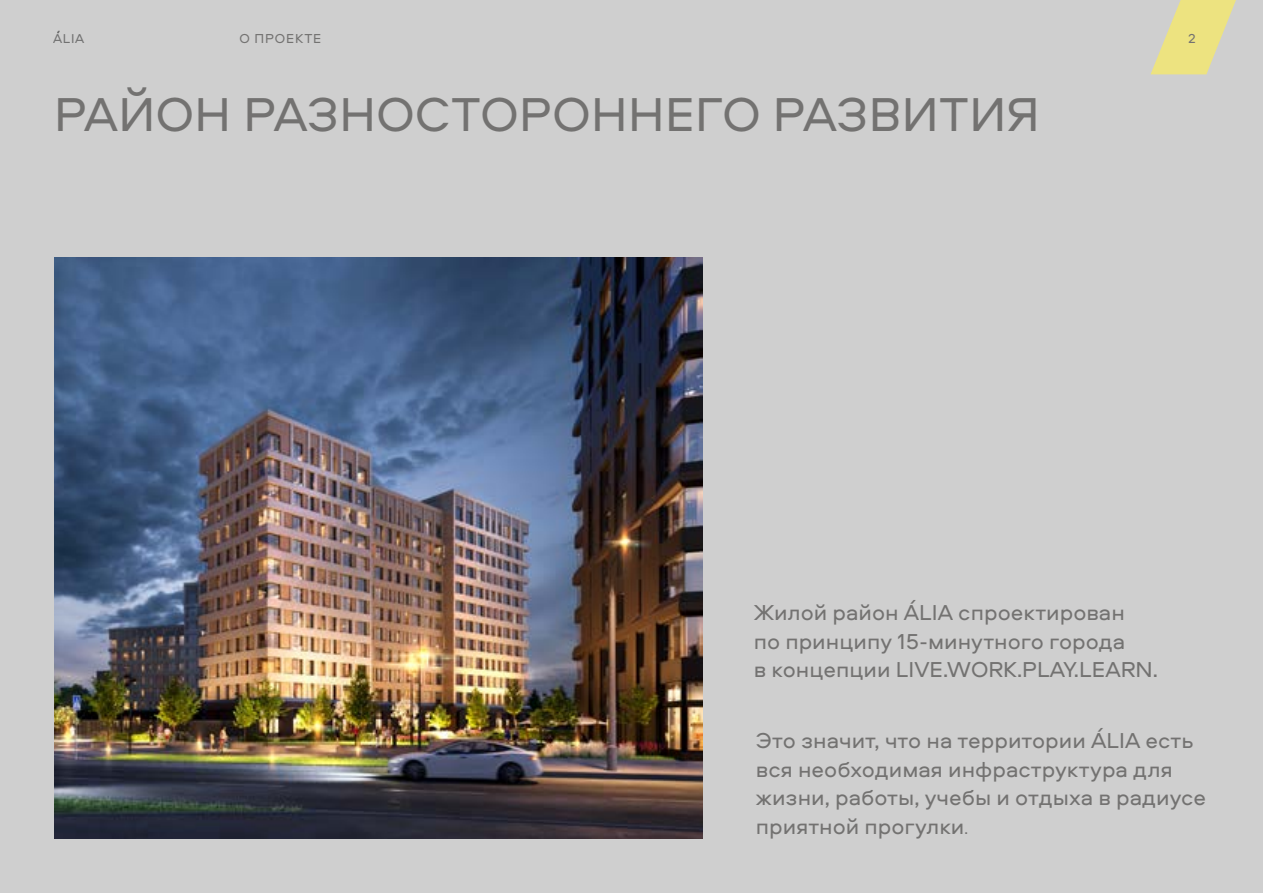
<style>
.page{position:relative;width:1263px;height:893px;background:#cfcfcf}
.page>*{position:absolute;margin:0;border:0;box-sizing:border-box;transform-origin:0 0}
.t1{font:49.5px "Aeroport";letter-spacing:.01em;color:#737271}
.t2{font:22.5px/28.5px "Aeroport";color:#737271}
.t3{font:13.5px "Aeroport";letter-spacing:.06em;color:#737271}
.t4{font:13.35px "Aeroport";color:#717171}
.s1{font-size:15.6px}
</style>
<div class="page">
<img style="left:54px;top:257px;width:648px;height:582px">
<svg style="left:1151px;top:0;width:85px;height:74px"></svg>
<p class="t4" style="left:53px;top:29px;width:33px">ALIA</p>
<p class="t3" style="left:239px;top:29px;width:83px">О ПРОЕКТЕ</p>
<p class="t3" style="left:1188px;top:29px;width:9px">2</p>
<h1 class="t1" style="left:54px;top:80px;width:987px">РАЙОН РАЗНОСТОРОННЕГО РАЗВИТИЯ</h1>
<p class="t2" style="left:754px;top:597px;width:406px">Жилой район ÁLIA спроектирован<br>по принципу 15-минутного города<br>в концепции LIVE.WORK.PLAY.LEARN.</p>
<p class="t2" style="left:756px;top:725px;width:452px">Это значит, что на территории ÁLIA есть вся необходимая инфраструктура для жизни, работы, учебы и отдыха в радиусе приятной прогулки<span class="s1">.</span></p>
</div>
